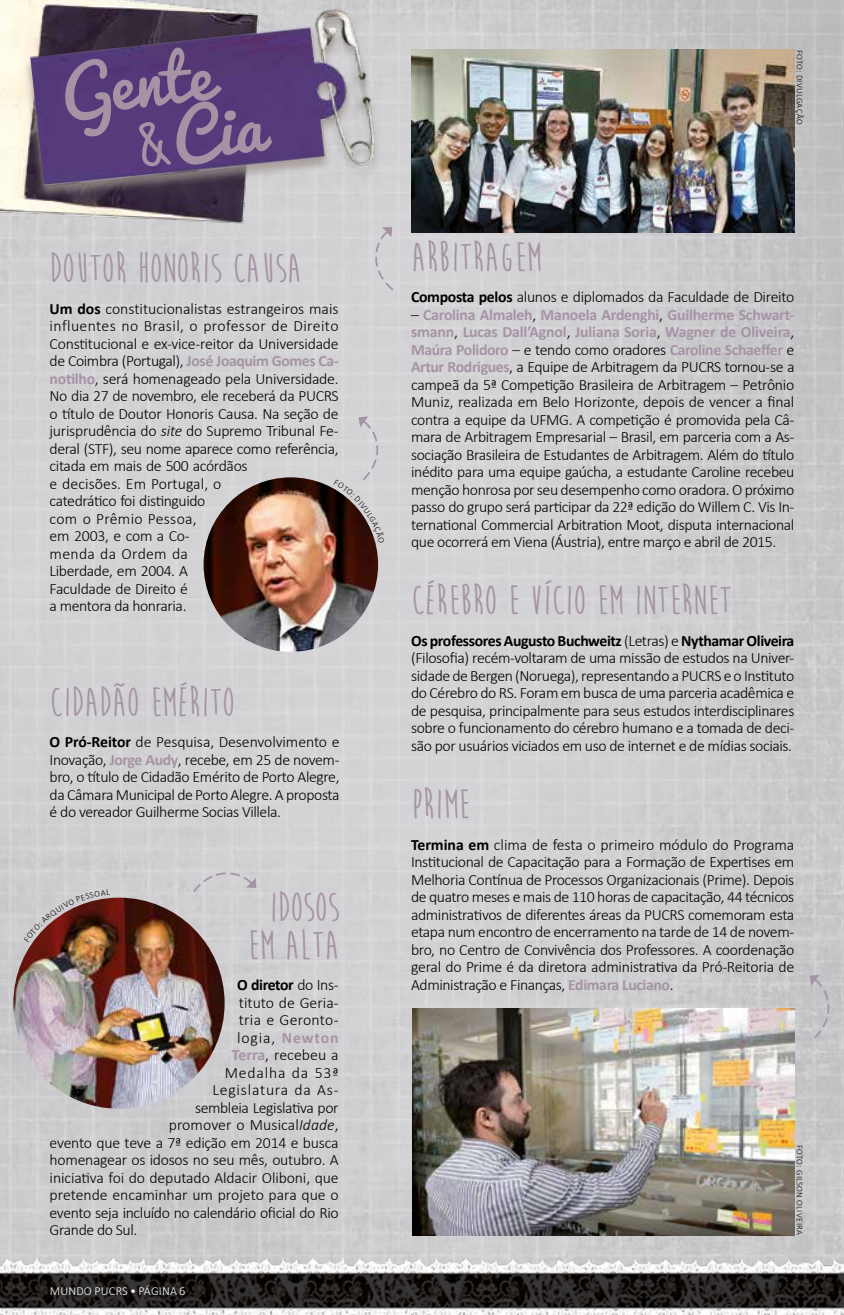
<style>
.page{position:relative;width:844px;height:1315px;background:#fff}
.page>*{position:absolute;margin:0;border:0;box-sizing:border-box;transform-origin:0 0}
.t1{font:63.7px/55.8px "Pacifico";color:#a593a5}
.t2{font:700 42px/38.5px "Moon Flower";color:#a593a5;text-align:center}
.t3{font:300 15.75px/17.5px "Calibri";letter-spacing:-.02em;color:#000;text-align:justify}
.t4{font:300 15.75px "Calibri";color:#000}
.t5{font:300 15.75px "Calibri";letter-spacing:.005em;color:#000}
.t6{font:300 15.75px "Calibri";letter-spacing:.05em;color:#000}
.t7{font:700 15.75px "Calibri";letter-spacing:-.03em;color:#000}
.t8{font:300 15.75px "Calibri";letter-spacing:.015em;color:#000}
.t9{font:300 12.25px "Calibri";letter-spacing:.015em;color:#fff}
.t10{font:300 8.75px "Calibri";letter-spacing:.04em;color:#000}
.s1{font-weight:700}
.s2{font-weight:700;color:#a593a5}
.s3{font-style:italic}
.s4{font-weight:300}
</style>
<div class="page">
<img style="left:0;top:0;width:843px;height:1258px">
<img style="left:0;top:0;width:291px;height:267px">
<hr style="left:839px;top:99px;width:4px;height:80px;background:#bfbec1">
<img style="left:28px;top:1px;width:353px;height:203px">
<svg style="left:370px;top:227px;width:25px;height:65px;background:#d0ced2"></svg>
<svg style="left:809px;top:974px;width:26px;height:66px;background:#c2c0c4"></svg>
<img style="left:411px;top:50px;width:383px;height:183px">
<img style="left:412px;top:1008px;width:382px;height:227px">
<img style="left:203px;top:477px;width:175px;height:175px;border-radius:87px">
<svg style="left:191px;top:868px;width:65px;height:26px;background:#ceccd0"></svg>
<img style="left:13px;top:897px;width:211px;height:211px;border-radius:106px">
<img style="left:0;top:1258px;width:843px;height:57px">
<div style="left:138px;top:120px;width:33px;height:48px;background:#553b7c"></div>
<svg style="left:334px;top:416px;width:50px;height:127px;background:#aba5a5"></svg>
<svg style="left:24px;top:889px;width:86px;height:53px;background:#9a7b73"></svg>
<h1 class="t1" style="left:164px;top:55px;width:92px;text-indent:-106px;rotate:-6deg">Gente<br>Cia</h1>
<h2 class="t2" style="left:50px;top:250px;width:254px">DOUTOR HONORIS CAUSA</h2>
<p class="t3" style="left:50px;top:300px;width:290px;text-align:left"><span class="s1">Um dos</span> constitucionalistas estrangeiros mais influentes no Brasil, o professor de Direito Constitucional e ex-vice-reitor da Universidade de Coimbra (Portugal), <span class="s2">José Joaquim Gomes Ca&shy;notilho</span>, será homenageado pela Universidade.<br>No dia 27 de novembro, ele receberá da PUCRS o título de Doutor Honoris Causa. Na seção de jurisprudência do <span class="s3">site</span> do Supremo Tribunal Fe&shy;deral (STF), seu nome aparece como referência, citada em mais de 500 acórdãos<br>e decisões. Em Portugal, o<br>catedrático foi distinguido<br>com o Prêmio Pessoa,<br>em 2003, e com a Co-<br>menda da Ordem da<br>Liberdade, em 2004. A<br>Faculdade de Direito é<br>a mentora da honraria.</p>
<h2 class="t2" style="left:50px;top:683px;width:187px">CIDADÃO EMÉRITO</h2>
<p class="t3" style="left:50px;top:733px;width:291px"><span class="s1">O Pró-Reitor</span> de Pesquisa, Desenvolvimento e Inovação, <span class="s2">Jorge Audy</span>, recebe, em 25 de novem&shy;bro, o título de Cidadão Emérito de Porto Alegre, da Câmara Municipal de Porto Alegre. A proposta é do vereador Guilherme Socias Villela.</p>
<h2 class="t2" style="left:247px;top:888px;width:93px">IDOSOS<br>EM ALTA</h2>
<p class="t7" style="left:237px;top:975px;width:103px">O diretor <span class="s4">do Ins-</span></p>
<p class="t4" style="left:239px;top:992px;width:101px">tituto de Geria-</p>
<p class="t8" style="left:239px;top:1010px;width:101px">tria e Geronto-</p>
<p class="t3" style="left:237px;top:1028px;width:103px">logia, <span class="s2">Newton</span></p>
<p class="t5" style="left:232px;top:1045px;width:108px"><span class="s2">Terra</span>, recebeu a</p>
<p class="t6" style="left:225px;top:1062px;width:115px">Medalha da 53ª</p>
<p class="t6" style="left:212px;top:1080px;width:128px">Legislatura da As-</p>
<p class="t3" style="left:195px;top:1098px;width:145px">sembleia Legislativa por</p>
<p class="t5" style="left:169px;top:1115px;width:171px">promover o Musical<span class="s3">Idade</span>,</p>
<p class="t3" style="left:50px;top:1133px;width:290px">evento que teve a 7ª edição em 2014 e busca</p>
<p class="t3" style="left:50px;top:1151px;width:290px">homenagear os idosos no seu mês, outubro. A</p>
<p class="t3" style="left:50px;top:1168px;width:290px">iniciativa foi do deputado Aldacir Oliboni, que</p>
<p class="t4" style="left:50px;top:1185px;width:290px">pretende encaminhar um projeto para que o</p>
<p class="t3" style="left:50px;top:1203px;width:290px">evento seja incluído no calendário oficial do Rio</p>
<p class="t3" style="left:50px;top:1221px;width:89px">Grande do Sul.</p>
<p class="t9" style="left:50px;top:1283px;width:137px">MUNDO PUCRS • PÁGINA 6</p>
<h2 class="t2" style="left:411px;top:238px;width:132px">ARBITRAGEM</h2>
<p class="t10" style="left:805px;top:50px;width:76px;rotate:90deg">FOTO: DIVULGAÇÃO</p>
<p class="t3" style="left:411px;top:288px;width:384px"><span class="s1">Composta pelos</span> alunos e diplomados da Faculdade de Direito</p>
<p class="t3" style="left:411px;top:305px;width:385px">– <span class="s2">Carolina Almaleh</span>, <span class="s2">Manoela Ardenghi</span>, <span class="s2">Guilherme Schwart&shy;smann</span>, <span class="s2">Lucas Dall’Agnol</span>, <span class="s2">Juliana Soria</span>, <span class="s2">Wagner de Oliveira</span>, <span class="s2">Maúra Polidoro</span> – e tendo como oradores <span class="s2">Caroline Schaeffer</span> e <span class="s2">Artur Rodrigues</span>, a Equipe de Arbitragem da PUCRS tornou-se a campeã da 5ª Competição Brasileira de Arbitragem – Petrônio Muniz, realizada em Belo Horizonte, depois de vencer a final contra a equipe da UFMG. A competição é promovida pela Câ&shy;mara de Arbitragem Empresarial – Brasil, em parceria com a As&shy;sociação Brasileira de Estudantes de Arbitragem. Além do título inédito para uma equipe gaúcha, a estudante Caroline recebeu menção honrosa por seu desempenho como oradora. O próximo passo do grupo será participar da 22ª edição do Willem C. Vis In&shy;ternational Commercial Arbitration Moot, disputa internacional que ocorrerá em Viena (Áustria), entre março e abril de 2015.</p>
<h2 class="t2" style="left:411px;top:582px;width:322px">CÉREBRO E VÍCIO EM INTERNET</h2>
<p class="t3" style="left:411px;top:632px;width:385px"><span class="s1">Os professores Augusto Buchweitz</span> (Letras) e <span class="s1">Nythamar Oliveira </span>(Filosofia) recém-voltaram de uma missão de estudos na Univer&shy;sidade de Bergen (Noruega), representando a PUCRS e o Instituto do Cérebro do RS. Foram em busca de uma parceria acadêmica e de pesquisa, principalmente para seus estudos interdisciplinares sobre o funcionamento do cérebro humano e a tomada de deci&shy;são por usuários viciados em uso de internet e de mídias sociais.</p>
<h2 class="t2" style="left:411px;top:785px;width:60px">PRIME</h2>
<p class="t3" style="left:411px;top:835px;width:385px"><span class="s1">Termina em</span> clima de festa o primeiro módulo do Programa Institucional de Capacitação para a Formação de Expertises em Melhoria Contínua de Processos Organizacionais (Prime). Depois de quatro meses e mais de 110 horas de capacitação, 44 técnicos administrativos de diferentes áreas da PUCRS comemoram esta etapa num encontro de encerramento na tarde de 14 de novem&shy;bro, no Centro de Convivência dos Professores. A coordenação geral do Prime é da diretora administrativa da Pró-Reitoria de Administração e Finanças, <span class="s2">Edimara Luciano</span>.</p>
<p class="t10" style="left:805px;top:1145px;width:92px;rotate:90deg">FOTO: GILSON OLIVEIRA</p>
</div>
